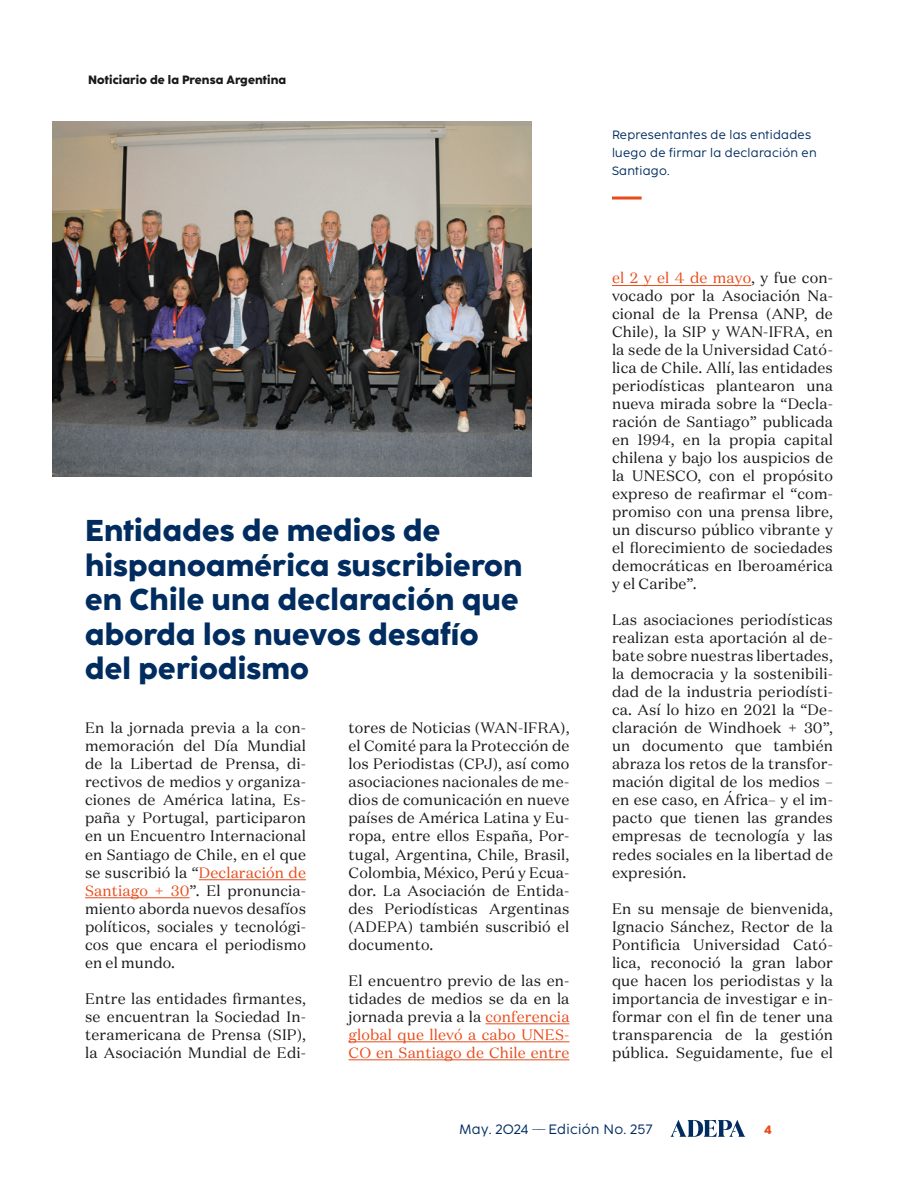
<style>
.page{position:relative;width:918px;height:1191px;background:#fff}
.page>*{position:absolute;margin:0;border:0;box-sizing:border-box;transform-origin:0 0}
.t1{font:800 30px/34.5px "Coco Sharp";letter-spacing:.01em;color:#002c60}
.t2{font:15px/18px "Domaine Text Web";letter-spacing:.01em;color:#1b1819;text-align:justify}
.t3{font:13.5px "Coco Sharp L";letter-spacing:.025em;color:#002c60}
.t4{font:12px/18px "Coco Sharp L";letter-spacing:.025em;color:#002c60}
.t5{font:800 12px "Coco Sharp";letter-spacing:.01em;color:#1b1819}
.t6{font:800 12px "Coco Sharp";color:#e84c1c}
.s1{color:#e84c1c}
</style>
<div class="page">
<svg style="left:671px;top:1119px;width:74px;height:17px"></svg>
<hr style="left:199px;top:879px;width:107px;height:1px;background:#e84c1c">
<hr style="left:85px;top:897px;width:105px;height:1px;background:#e84c1c">
<hr style="left:485px;top:1023px;width:84px;height:1px;background:#e84c1c">
<hr style="left:349px;top:1041px;width:220px;height:1px;background:#e84c1c">
<hr style="left:349px;top:1059px;width:220px;height:1px;background:#e84c1c">
<hr style="left:612px;top:285px;width:139px;height:1px;background:#e84c1c">
<hr style="left:612px;top:196px;width:30px;height:3px;background:#e84c1c">
<img style="left:53px;top:121px;width:478px;height:355px">
<p class="t5" style="left:88px;top:71px;width:200px">Noticiario de la Prensa Argentina</p>
<p class="t1" style="left:85px;top:513px;width:439px">Entidades de medios de hispanoamérica suscribieron en Chile una declaración que aborda los nuevos desafío del periodismo</p>
<p class="t2" style="left:85px;top:718px;width:223px">En la jornada previa a la con&shy;memoración del Día Mundial de la Libertad de Prensa, di&shy;rectivos de medios y organiza&shy;ciones de América latina, Es&shy;paña y Portugal, participaron en un Encuentro Internacional en Santiago de Chile, en el que se suscribió la “<span class="s1">Declaración de Santiago + 30</span>”. El pronuncia&shy;miento aborda nuevos desafíos políticos, sociales y tecnológi&shy;cos que encara el periodismo en el mundo.</p>
<p class="t2" style="left:85px;top:988px;width:222px">Entre las entidades firmantes, se encuentran la Sociedad In&shy;teramericana de Prensa (SIP), la Asociación Mundial de Edi-</p>
<p class="t2" style="left:349px;top:718px;width:222px">tores de Noticias (WAN-IFRA), el Comité para la Protección de los Periodistas (CPJ), así como asociaciones nacionales de me&shy;dios de comunicación en nueve países de América Latina y Eu&shy;ropa, entre ellos España, Por&shy;tugal, Argentina, Chile, Brasil, Colombia, México, Perú y Ecua&shy;dor. La Asociación de Entida&shy;des Periodísticas Argentinas (ADEPA) también suscribió el documento.</p>
<p class="t2" style="left:349px;top:970px;width:222px">El encuentro previo de las en&shy;tidades de medios se da en la jornada previa a la <span class="s1">conferencia global que llevó a cabo UNES-CO en Santiago de Chile entre</span></p>
<p class="t4" style="left:612px;top:126px;width:206px">Representantes de las entidades luego de firmar la declaración en<br>Santiago.</p>
<p class="t2" style="left:612px;top:268px;width:222px"><span class="s1">el 2 y el 4 de mayo</span>, y fue con&shy;vocado por la Asociación Na&shy;cional de la Prensa (ANP, de Chile), la SIP y WAN-IFRA, en la sede de la Universidad Cató&shy;lica de Chile. Allí, las entidades periodísticas plantearon una nueva mirada sobre la “Decla&shy;ración de Santiago” publicada en 1994, en la propia capital chilena y bajo los auspicios de la UNESCO, con el propósito expreso de reafirmar el “com&shy;promiso con una prensa libre, un discurso público vibrante y el florecimiento de sociedades democráticas en Iberoamérica y el Caribe”.</p>
<p class="t2" style="left:612px;top:610px;width:222px">Las asociaciones periodísticas realizan esta aportación al de&shy;bate sobre nuestras libertades, la democracia y la sostenibili&shy;dad de la industria periodísti&shy;ca. Así lo hizo en 2021 la “De&shy;claración de Windhoek + 30”, un documento que también abraza los retos de la transfor&shy;mación digital de los medios – en ese caso, en África– y el im&shy;pacto que tienen las grandes empresas de tecnología y las redes sociales en la libertad de expresión.</p>
<p class="t2" style="left:612px;top:898px;width:222px">En su mensaje de bienvenida, Ignacio Sánchez, Rector de la Pontificia Universidad Cató&shy;lica, reconoció la gran labor que hacen los periodistas y la importancia de investigar e in&shy;formar con el fin de tener una transparencia de la gestión pública. Seguidamente, fue el</p>
<p class="t3" style="left:460px;top:1120px;width:194px">May. 2O24 __ Edición Nº. 257</p>
<p class="t6" style="left:764px;top:1121px;width:9px">4</p>
</div>
